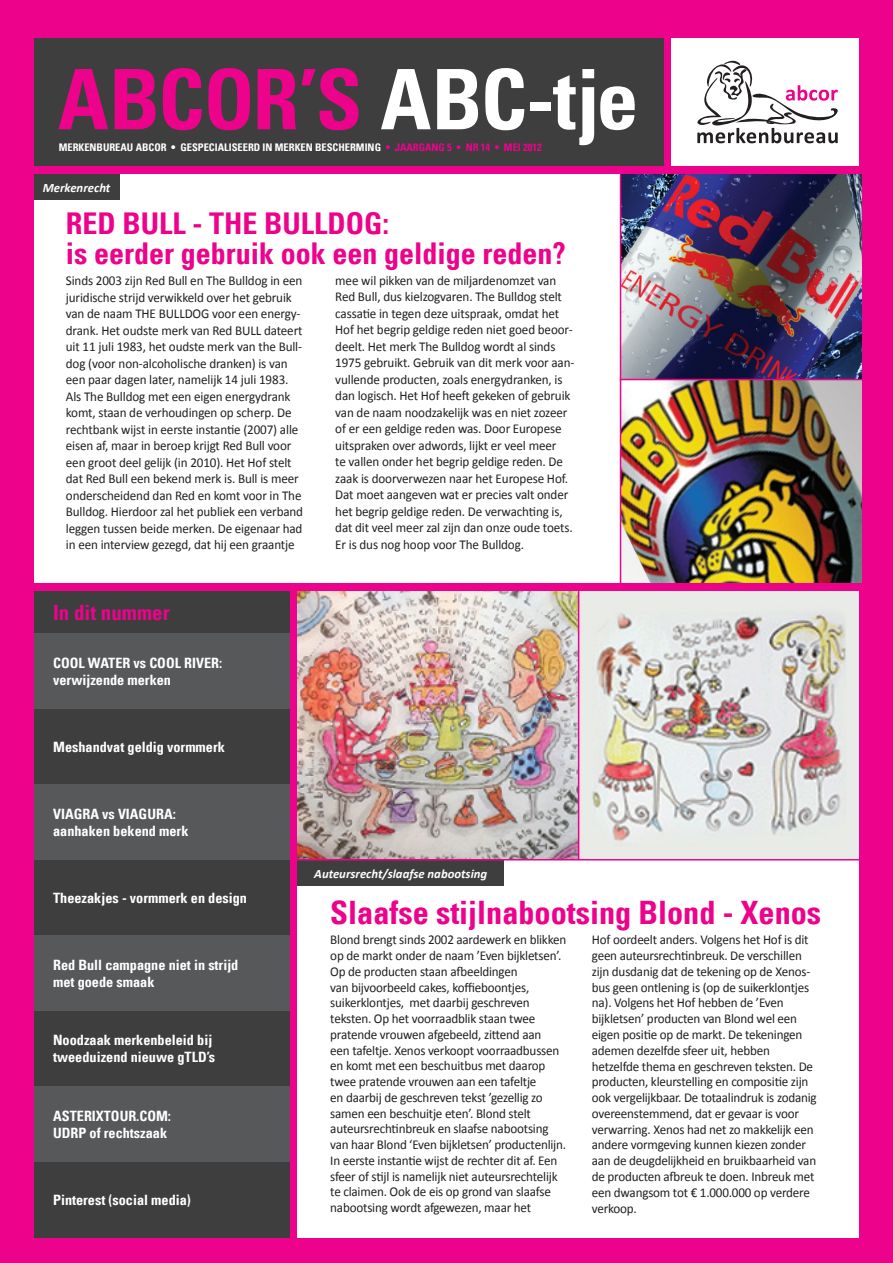
<style>
.page{position:relative;width:893px;height:1263px;background:#ed028c}
.page>*{position:absolute;margin:0;border:0;box-sizing:border-box;transform-origin:0 0}
.t1{font:700 condensed 32.25px "Univers LT";color:#ed028c}
.t2{font:700 condensed 30px/30px "Univers LT";color:#ed028c}
.t3{font:700 condensed 21px "Univers LT";color:#ed028c}
.t4{font:700 condensed 14.25px/17.1px "Univers LT";color:#fff}
.t5{font:13.5px/15.8px "Calibri";letter-spacing:-.015em;color:#231f20}
.t6{font:italic 700 12.75px "Calibri";color:#fff}
.t7{font:700 condensed 10.5px "Univers LT";color:#fff}
.s1{color:#ed028c}
</style>
<div class="page">
<div style="left:34px;top:38px;width:629px;height:128px;background:#3e3e3f"></div>
<div style="left:672px;top:38px;width:187px;height:128px;background:#fff"></div>
<svg style="left:59px;top:69px;width:49px;height:60px"></svg>
<svg style="left:115px;top:69px;width:41px;height:60px"></svg>
<svg style="left:163px;top:68px;width:39px;height:62px"></svg>
<svg style="left:208px;top:68px;width:42px;height:62px"></svg>
<svg style="left:258px;top:69px;width:38px;height:60px"></svg>
<svg style="left:302px;top:68px;width:56px;height:62px"></svg>
<svg style="left:381px;top:69px;width:50px;height:60px"></svg>
<svg style="left:437px;top:69px;width:41px;height:60px"></svg>
<svg style="left:485px;top:68px;width:39px;height:62px"></svg>
<div style="left:530px;top:102px;width:20px;height:9px;background:#fff"></div>
<svg style="left:553px;top:69px;width:41px;height:76px"></svg>
<svg style="left:600px;top:86px;width:35px;height:44px"></svg>
<svg style="left:697px;top:60px;width:141px;height:83px"></svg>
<div style="left:34px;top:174px;width:825px;height:409px;background:#fff"></div>
<div style="left:34px;top:174px;width:85px;height:26px;background:#3e3e3f"></div>
<img style="left:621px;top:174px;width:241px;height:409px">
<div style="left:34px;top:591px;width:255px;height:43px;background:#3e3e3f"></div>
<div style="left:34px;top:634px;width:255px;height:75px;background:#57585a"></div>
<div style="left:34px;top:709px;width:255px;height:75px;background:#3e3e3f"></div>
<div style="left:34px;top:784px;width:255px;height:76px;background:#57585a"></div>
<div style="left:34px;top:860px;width:255px;height:75px;background:#3e3e3f"></div>
<div style="left:34px;top:935px;width:255px;height:76px;background:#57585a"></div>
<div style="left:34px;top:1011px;width:255px;height:75px;background:#3e3e3f"></div>
<div style="left:34px;top:1086px;width:255px;height:76px;background:#57585a"></div>
<div style="left:34px;top:1162px;width:255px;height:75px;background:#3e3e3f"></div>
<img style="left:298px;top:591px;width:561px;height:268px">
<div style="left:298px;top:860px;width:561px;height:377px;background:#fff"></div>
<div style="left:298px;top:860px;width:206px;height:25px;background:#3e3e3f"></div>
<hr style="left:620px;top:170px;width:1px;height:415px;background:#ed028c">
<hr style="left:578px;top:591px;width:1px;height:269px;background:#ed028c">
<hr style="left:620px;top:379px;width:273px;height:1px;background:#ed028c">
<p class="t7" style="left:59px;top:141px;width:485px">MERKENBUREAU ABCOR • GESPECIALISEERD IN MERKEN BESCHERMING <span class="s1">• JAARGANG 5 • NR 14 • MEI 2012</span></p>
<p class="t6" style="left:43px;top:180px;width:69px">Merkenrecht</p>
<h2 class="t2" style="left:66px;top:208px;width:501px">RED BULL - THE BULLDOG:<br>is eerder gebruik ook een geldige reden?</h2>
<p class="t5" style="left:66px;top:272px;width:239px;line-height:16.5px">Sinds 2003 zijn Red Bull en The Bulldog in een juridische strijd verwikkeld over het gebruik van de naam THE BULLDOG voor een energy&shy;drank. Het oudste merk van Red BULL dateert uit 11 juli 1983, het oudste merk van the Bull&shy;dog (voor non-alcoholische dranken) is van een paar dagen later, namelijk 14 juli 1983.<br>Als The Bulldog met een eigen energydrank komt, staan de verhoudingen op scherp. De rechtbank wijst in eerste instantie (2007) alle eisen af, maar in beroep krijgt Red Bull voor een groot deel gelijk (in 2010). Het Hof stelt dat Red Bull een bekend merk is. Bull is meer onderscheidend dan Red en komt voor in The Bulldog. Hierdoor zal het publiek een verband leggen tussen beide merken. De eigenaar had in een interview gezegd, dat hij een graantje</p>
<p class="t5" style="left:335px;top:272px;width:241px;line-height:16.5px">mee wil pikken van de miljardenomzet van Red Bull, dus kielzogvaren. The Bulldog stelt cassatie in tegen deze uitspraak, omdat het Hof het begrip geldige reden niet goed beoor&shy;deelt. Het merk The Bulldog wordt al sinds 1975 gebruikt. Gebruik van dit merk voor aan&shy;vullende producten, zoals energydranken, is dan logisch. Het Hof heeft gekeken of gebruik van de naam noodzakelijk was en niet zozeer of er een geldige reden was. Door Europese uitspraken over adwords, lijkt er veel meer<br>te vallen onder het begrip geldige reden. De zaak is doorverwezen naar het Europese Hof.<br>Dat moet aangeven wat er precies valt onder het begrip geldige reden. De verwachting is, dat dit veel meer zal zijn dan onze oude toets.<br>Er is dus nog hoop voor The Bulldog.</p>
<h3 class="t3" style="left:53px;top:600px;width:118px">In dit nummer</h3>
<p class="t4" style="left:53px;top:654px;width:171px">COOL WATER vs COOL RIVER: verwijzende merken</p>
<p class="t4" style="left:53px;top:738px;width:173px">Meshandvat geldig vormmerk</p>
<p class="t4" style="left:53px;top:805px;width:137px">VIAGRA vs VIAGURA: aanhaken bekend merk</p>
<p class="t4" style="left:53px;top:889px;width:195px">Theezakjes - vormmerk en design</p>
<p class="t4" style="left:53px;top:956px;width:187px">Red Bull campagne niet in strijd met goede smaak</p>
<p class="t4" style="left:53px;top:1032px;width:164px">Noodzaak merkenbeleid bij tweeduizend nieuwe gTLD’s</p>
<p class="t4" style="left:53px;top:1107px;width:119px">ASTERIXTOUR.COM:<br>UDRP of rechtszaak</p>
<p class="t4" style="left:53px;top:1191px;width:139px">Pinterest (social media)</p>
<p class="t6" style="left:314px;top:865px;width:174px">Auteursrecht/slaafse nabootsing</p>
<h1 class="t1" style="left:330px;top:893px;width:492px">Slaafse stijlnabootsing Blond - Xenos</h1>
<p class="t5" style="left:330px;top:932px;width:237px">Blond brengt sinds 2002 aardewerk en blikken op de markt onder de naam ’Even bijkletsen’.<br>Op de producten staan afbeeldingen<br>van bijvoorbeeld cakes, koffieboontjes, suikerklontjes, met daarbij geschreven teksten. Op het voorraadblik staan twee pratende vrouwen afgebeeld, zittend aan<br>een tafeltje. Xenos verkoopt voorraadbussen en komt met een beschuitbus met daarop twee pratende vrouwen aan een tafeltje<br>en daarbij de geschreven tekst ’gezellig zo samen een beschuitje eten’. Blond stelt auteursrechtinbreuk en slaafse nabootsing van haar Blond ‘Even bijkletsen’ productenlijn.<br>In eerste instantie wijst de rechter dit af. Een sfeer of stijl is namelijk niet auteursrechtelijk te claimen. Ook de eis op grond van slaafse nabootsing wordt afgewezen, maar het</p>
<p class="t5" style="left:592px;top:932px;width:226px">Hof oordeelt anders. Volgens het Hof is dit geen auteursrechtinbreuk. De verschillen zijn dusdanig dat de tekening op de Xenos&shy;bus geen ontlening is (op de suikerklontjes na). Volgens het Hof hebben de ’Even bijkletsen’ producten van Blond wel een eigen positie op de markt. De tekeningen ademen dezelfde sfeer uit, hebben hetzelfde thema en geschreven teksten. De producten, kleurstelling en compositie zijn ook vergelijkbaar. De totaalindruk is zodanig overeenstemmend, dat er gevaar is voor verwarring. Xenos had net zo makkelijk een andere vormgeving kunnen kiezen zonder aan de deugdelijkheid en bruikbaarheid van de producten afbreuk te doen. Inbreuk met een dwangsom tot € 1.000.000 op verdere verkoop.</p>
</div>
